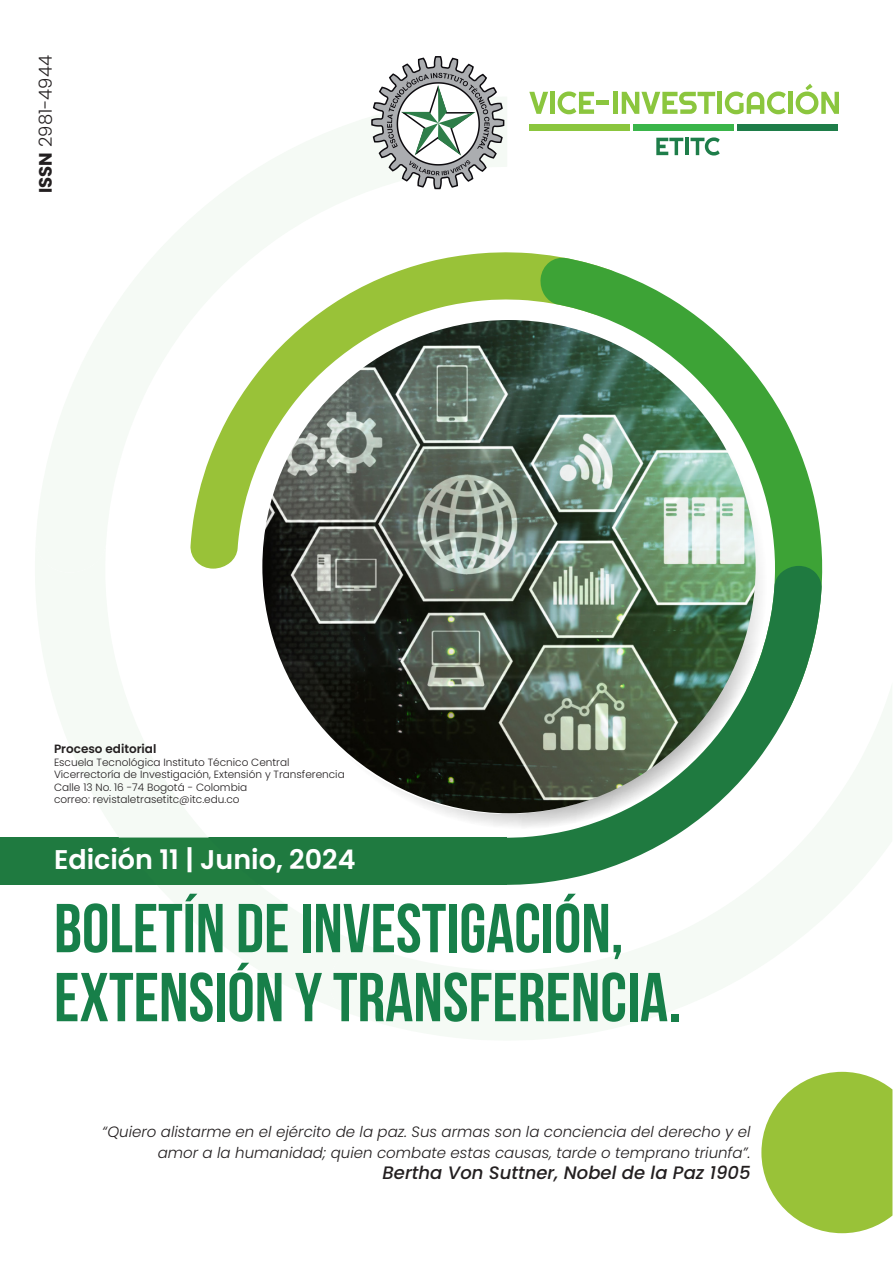
<style>
.page{position:relative;width:893px;height:1263px;background:#fff}
.page>*{position:absolute;margin:0;border:0;box-sizing:border-box;transform-origin:0 0}
.t1{font:700 69px/69px "Bebas Neue";color:#177f49}
.t2{font:600 27px "Poppins";color:#fff}
.t3{font:italic 500 18px "Poppins";color:#231f20}
.t4{font:300 18px "Poppins";color:#231f20}
.t5{font:italic 300 15px/21px "Poppins";color:#231f20;text-align:right}
.t6{font:600 12px "Poppins";color:#231f20}
.t7{font:300 10.5px "Poppins";color:#231f20}
.s1{font-weight:700}
</style>
<div class="page">
<svg style="left:540px;top:257px;width:282px;height:309px"></svg>
<svg style="left:728px;top:566px;width:94px;height:116px;fill:#1f7a40"></svg>
<div style="left:0;top:838px;width:506px;height:47px;background:#1f7a40"></div>
<svg style="left:190px;top:252px;width:317px;height:317px"></svg>
<svg style="left:329px;top:682px;width:473px;height:203px"></svg>
<svg style="left:761px;top:1072px;width:131px;height:161px"></svg>
<svg style="left:371px;top:56px;width:134px;height:134px"></svg>
<svg style="left:529px;top:92px;width:19px;height:22px"></svg>
<div style="left:550px;top:92px;width:5px;height:22px;background:#8bc63e"></div>
<svg style="left:558px;top:91px;width:36px;height:23px"></svg>
<hr style="left:596px;top:101px;width:13px;height:4px;background:#8bc63e">
<div style="left:613px;top:92px;width:5px;height:22px;background:#8bc63e"></div>
<svg style="left:622px;top:92px;width:93px;height:22px"></svg>
<div style="left:717px;top:92px;width:5px;height:22px;background:#8bc63e"></div>
<svg style="left:725px;top:91px;width:61px;height:23px"></svg>
<div style="left:788px;top:92px;width:5px;height:22px;background:#8bc63e"></div>
<svg style="left:796px;top:84px;width:43px;height:30px"></svg>
<div style="left:737px;top:124px;width:101px;height:7px;background:#1e7d49"></div>
<div style="left:633px;top:124px;width:101px;height:7px;background:#3ab54a"></div>
<div style="left:529px;top:124px;width:101px;height:7px;background:#8bc63e"></div>
<svg style="left:656px;top:138px;width:27px;height:17px"></svg>
<hr style="left:685px;top:138px;width:4px;height:17px;background:#1e7d49">
<svg style="left:690px;top:137px;width:30px;height:19px"></svg>
<img style="left:262px;top:320px;width:494px;height:493px;border-radius:247px">
<p class="t4" style="left:35px;top:193px;width:140px;rotate:-90deg"><span class="s1">ISSN</span> 2981-4944</p>
<p class="t6" style="left:54px;top:742px;width:104px">Proceso editorial</p>
<p class="t7" style="left:54px;top:756px;width:237px">Escuela Tecnológica Instituto Técnico Central</p>
<p class="t7" style="left:54px;top:768px;width:292px">Vicerrectoría de Investigación, Extensión y Transferencia</p>
<p class="t7" style="left:54px;top:781px;width:195px">Calle 13 No. 16 -74 Bogotá - Colombia</p>
<p class="t7" style="left:54px;top:794px;width:187px">correo: revistaletrasetitc@itc.edu.co</p>
<p class="t2" style="left:54px;top:844px;width:303px">Edición 11 | Junio, 2024</p>
<p class="t1" style="left:54px;top:893px;width:628px">BOLETÍN DE INVESTIGACIÓN,<br>EXTENSIÓN Y TRANSFERENCIA.</p>
<p class="t5" style="left:102px;top:1122px;width:650px">“Quiero alistarme en el ejército de la paz. Sus armas son la conciencia del derecho y el amor a la humanidad; quien combate estas causas, tarde o temprano triunfa”.</p>
<p class="t3" style="left:383px;top:1162px;width:369px">Bertha Von Suttner, Nobel de la Paz 1905</p>
</div>
